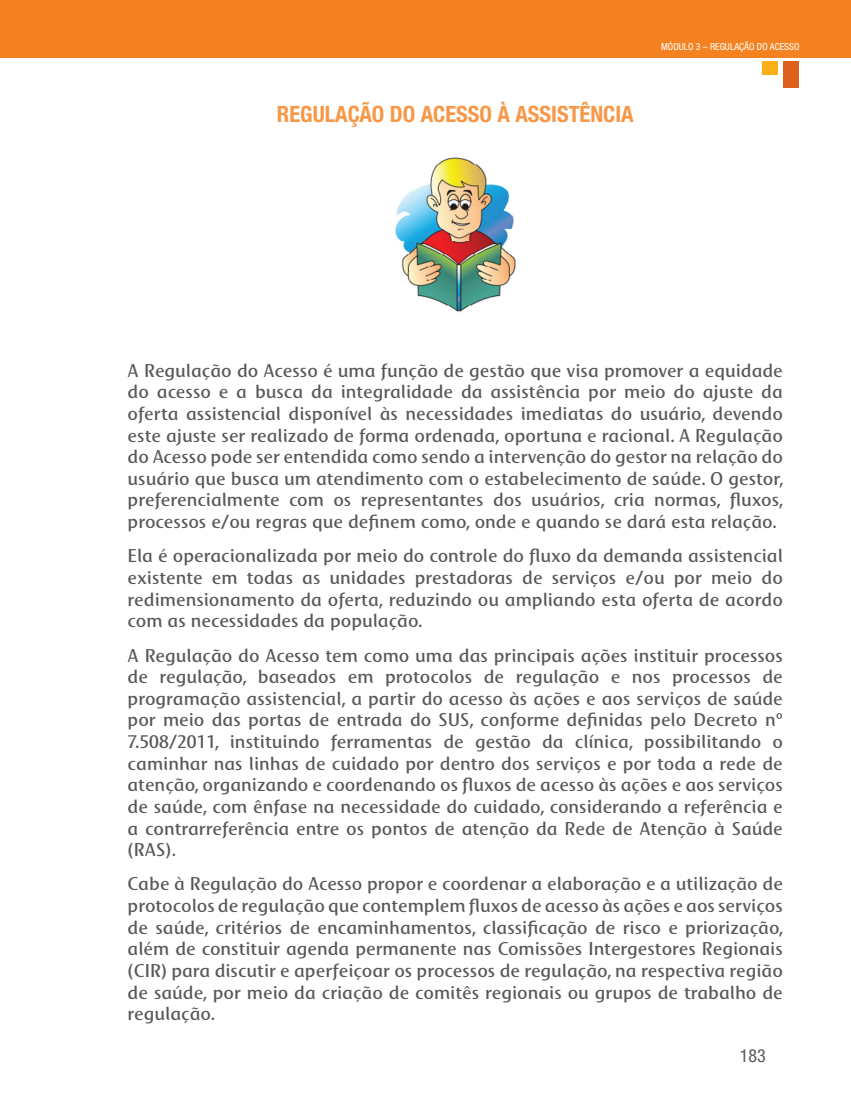
<style>
.page{position:relative;width:851px;height:1106px;background:#fff}
.page>*{position:absolute;margin:0;border:0;box-sizing:border-box;transform-origin:0 0}
.t1{font:700 condensed 22.5px "Helvetica Neue LT Std";color:#f79848}
.t2{font:18px/21.6px "Mosquito Std";color:#57585a;text-align:justify}
.t3{font:condensed 18px "Helvetica Neue LT Std";color:#57585a}
.t4{font:condensed 9.75px "Helvetica Neue LT Std";color:#fff}
</style>
<div class="page">
<div style="left:0;top:0;width:850px;height:57px;background:#f58220"></div>
<div style="left:783px;top:61px;width:15px;height:27px;background:#de601d"></div>
<div style="left:762px;top:61px;width:16px;height:14px;background:#faaf18"></div>
<img style="left:395px;top:157px;width:121px;height:155px">
<p class="t1" style="left:277px;top:101px;width:358px">REGULAÇÃO DO ACESSO À ASSISTÊNCIA</p>
<p class="t4" style="left:661px;top:41px;width:140px">MÓDULO 3 – REGULAÇÃO DO ACESSO</p>
<p class="t2" style="left:128px;top:359px;width:657px">A Regulação do Acesso é uma função de gestão que visa promover a equidade do acesso e a busca da integralidade da assistência por meio do ajuste da oferta assistencial disponível às necessidades imediatas do usuário, devendo este ajuste ser realizado de forma ordenada, oportuna e racional. A Regulação do Acesso pode ser entendida como sendo a intervenção do gestor na relação do usuário que busca um atendimento com o estabelecimento de saúde. O gestor, preferencialmente com os representantes dos usuários, cria normas, fluxos, processos e/ou regras que definem como, onde e quando se dará esta relação.</p>
<p class="t2" style="left:128px;top:545px;width:656px">Ela é operacionalizada por meio do controle do fluxo da demanda assistencial existente em todas as unidades prestadoras de serviços e/ou por meio do redimensionamento da oferta, reduzindo ou ampliando esta oferta de acordo com as necessidades da população.</p>
<p class="t2" style="left:128px;top:644px;width:656px">A Regulação do Acesso tem como uma das principais ações instituir processos de regulação, baseados em protocolos de regulação e nos processos de programação assistencial, a partir do acesso às ações e aos serviços de saúde por meio das portas de entrada do SUS, conforme definidas pelo Decreto nº 7.508/2011, instituindo ferramentas de gestão da clínica, possibilitando o caminhar nas linhas de cuidado por dentro dos serviços e por toda a rede de atenção, organizando e coordenando os fluxos de acesso às ações e aos serviços de saúde, com ênfase na necessidade do cuidado, considerando a referência e a contrarreferência entre os pontos de atenção da Rede de Atenção à Saúde (RAS).</p>
<p class="t2" style="left:128px;top:872px;width:657px">Cabe à Regulação do Acesso propor e coordenar a elaboração e a utilização de protocolos de regulação que contemplem fluxos de acesso às ações e aos serviços de saúde, critérios de encaminhamentos, classificação de risco e priorização, além de constituir agenda permanente nas Comissões Intergestores Regionais (CIR) para discutir e aperfeiçoar os processos de regulação, na respectiva região de saúde, por meio da criação de comitês regionais ou grupos de trabalho de regulação.</p>
<p class="t3" style="left:739px;top:1045px;width:27px">183</p>
</div>
